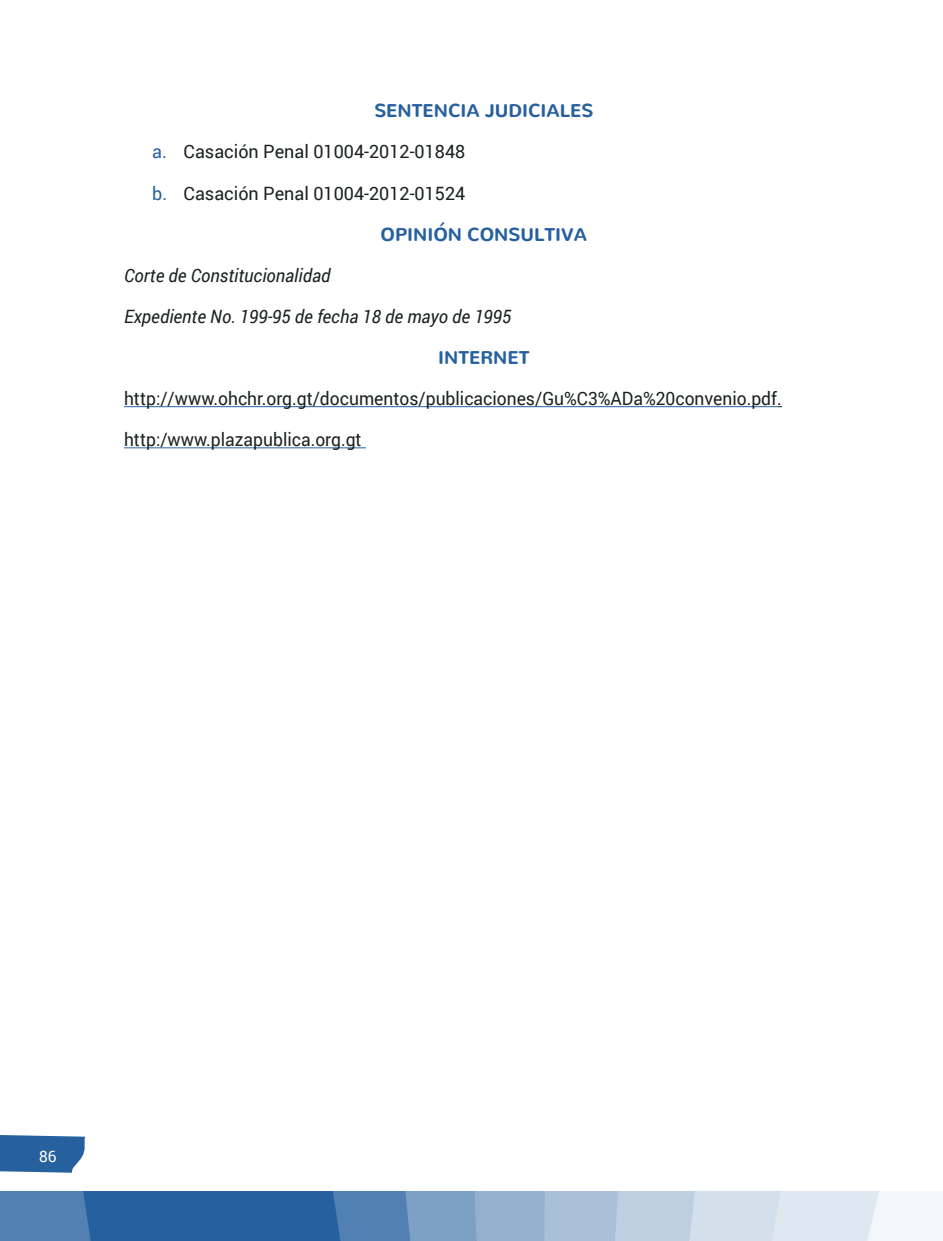
<style>
.page{position:relative;width:943px;height:1241px;background:#fff}
.page>*{position:absolute;margin:0;border:0;box-sizing:border-box;transform-origin:0 0}
.t1{font:18.38px "Roboto";color:#1b221f;scale:.95 1}
.t2{font:italic 18.38px "Roboto";color:#1b221f;scale:.95 1}
.t3{font:18.38px "Roboto";color:#1b221f}
.t4{font:800 18.38px "Nunito";color:#27609f}
.t5{font:15.75px "Roboto";color:#fff}
.s1{color:#27609f}
</style>
<div class="page">
<svg style="left:0;top:1191px;width:943px;height:49px;background:#83a4c8"></svg>
<svg style="left:0;top:1135px;width:85px;height:37px;background:#366ba6"></svg>
<hr style="left:124px;top:406px;width:653px;height:1px;background:#27609f">
<hr style="left:124px;top:447px;width:242px;height:1px;background:#27609f">
<p class="t4" style="left:374px;top:94px;width:220px">SENTENCIA JUDICIALES</p>
<p class="t3" style="left:152px;top:139px;width:315px"><span class="s1">a.</span> Casación Penal 01004-2012-01848</p>
<p class="t3" style="left:152px;top:180px;width:315px"><span class="s1">b.</span> Casación Penal 01004-2012-01524</p>
<p class="t4" style="left:380px;top:217px;width:208px">OPINIÓN CONSULTIVA</p>
<p class="t2" style="left:124px;top:262px;width:219px">Corte de Constitucionalidad</p>
<p class="t2" style="left:124px;top:303px;width:409px">Expediente No. 199-95 de fecha 18 de mayo de 1995</p>
<p class="t4" style="left:438px;top:341px;width:93px">INTERNET</p>
<p class="t1" style="left:124px;top:386px;width:694px">http://www.ohchr.org.gt/documentos/publicaciones/Gu%C3%ADa%20convenio.pdf.</p>
<p class="t1" style="left:124px;top:427px;width:251px">http:/www.plazapublica.org.gt</p>
<p class="t5" style="left:39px;top:1144px;width:19px">86</p>
</div>
